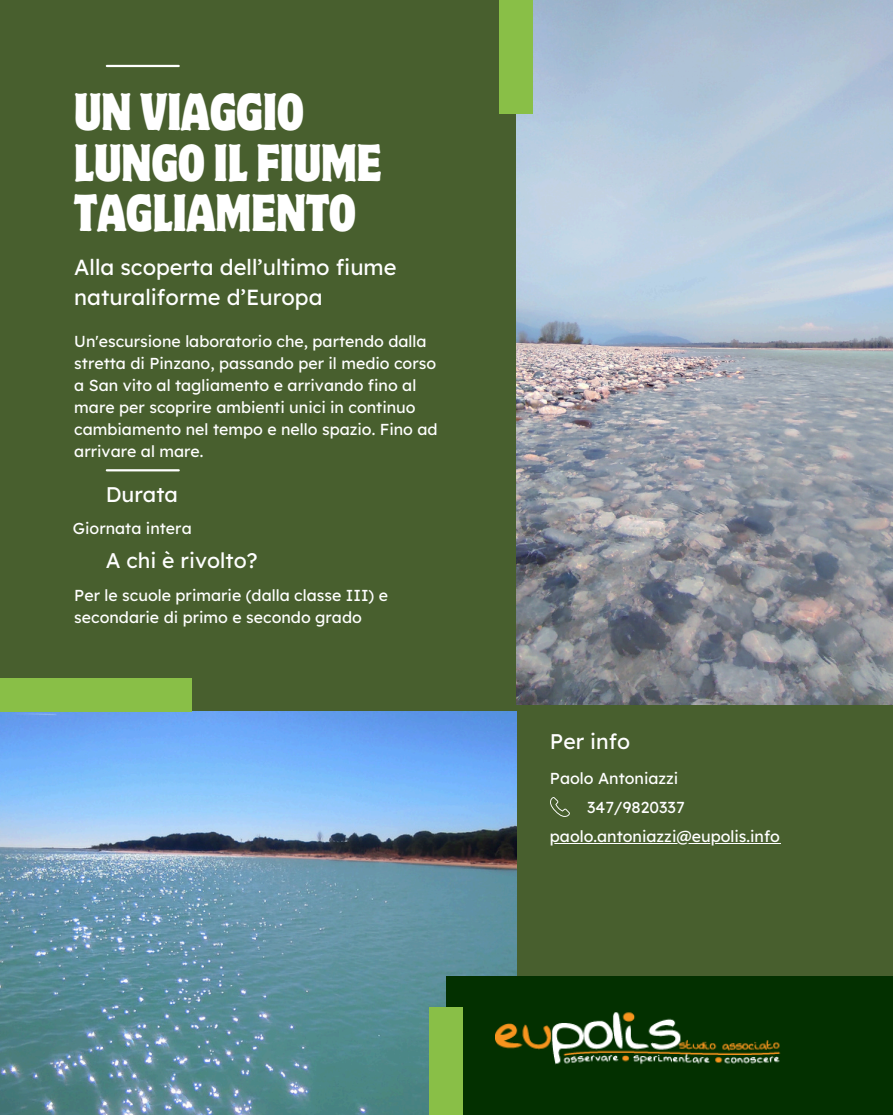
<style>
.page{position:relative;width:893px;height:1115px;background:#fff}
.page>*{position:absolute;margin:0;border:0;box-sizing:border-box;transform-origin:0 0}
.t1{font:condensed 46.35px/50.7px "Motter Corpus ITC Std";color:#fff}
.t2{font:21.9px/29.8px "Lexend Deca";color:#fff}
.t3{font:21.15px "Lexend Deca";color:#fff}
.t4{font:15.9px/21.9px "Lexend Deca";color:#fff}
</style>
<div class="page">
<div style="left:0;top:0;width:892px;height:1115px;background:#485f2e"></div>
<img style="left:0;top:712px;width:516px;height:403px">
<img style="left:516px;top:0;width:376px;height:704px">
<div style="left:446px;top:976px;width:446px;height:139px;background:#033000"></div>
<div style="left:0;top:678px;width:192px;height:34px;background:#89bf47"></div>
<div style="left:499px;top:0;width:34px;height:114px;background:#89bf47"></div>
<div style="left:429px;top:1008px;width:33px;height:107px;background:#89bf47"></div>
<img style="left:495px;top:1012px;width:286px;height:53px">
<hr style="left:107px;top:65px;width:72px;height:2px;background:#fff">
<hr style="left:107px;top:469px;width:72px;height:2px;background:#fff">
<hr style="left:549px;top:842px;width:230px;height:1px;background:#fff">
<svg style="left:550px;top:797px;width:19px;height:20px"></svg>
<p class="t1" style="left:74px;top:90px;width:308px">UN VIAGGIO<br>LUNGO IL FIUME<br>TAGLIAMENTO</p>
<h2 class="t2" style="left:74px;top:252px;width:323px">Alla scoperta dell’ultimo fiume naturaliforme d’Europa</h2>
<p class="t4" style="left:74px;top:331px;width:365px">Un'escursione laboratorio che, partendo dalla stretta di Pinzano, passando per il medio corso a San vito al tagliamento e arrivando fino al mare per scoprire ambienti unici in continuo cambiamento nel tempo e nello spazio. Fino ad arrivare al mare.</p>
<h2 class="t3" style="left:106px;top:480px;width:74px">Durata</h2>
<h2 class="t4" style="left:73px;top:517px;width:120px">Giornata intera</h2>
<p class="t3" style="left:106px;top:547px;width:153px">A chi è rivolto?</p>
<p class="t4" style="left:74px;top:584px;width:315px">Per le scuole primarie (dalla classe III) e secondarie di primo e secondo grado</p>
<p class="t3" style="left:549px;top:728px;width:82px">Per info</p>
<p class="t4" style="left:549px;top:767px;width:130px">Paolo Antoniazzi</p>
<h2 class="t4" style="left:586px;top:796px;width:99px">347/9820337</h2>
<p class="t4" style="left:549px;top:825px;width:231px">paolo.antoniazzi@eupolis.info</p>
</div>
